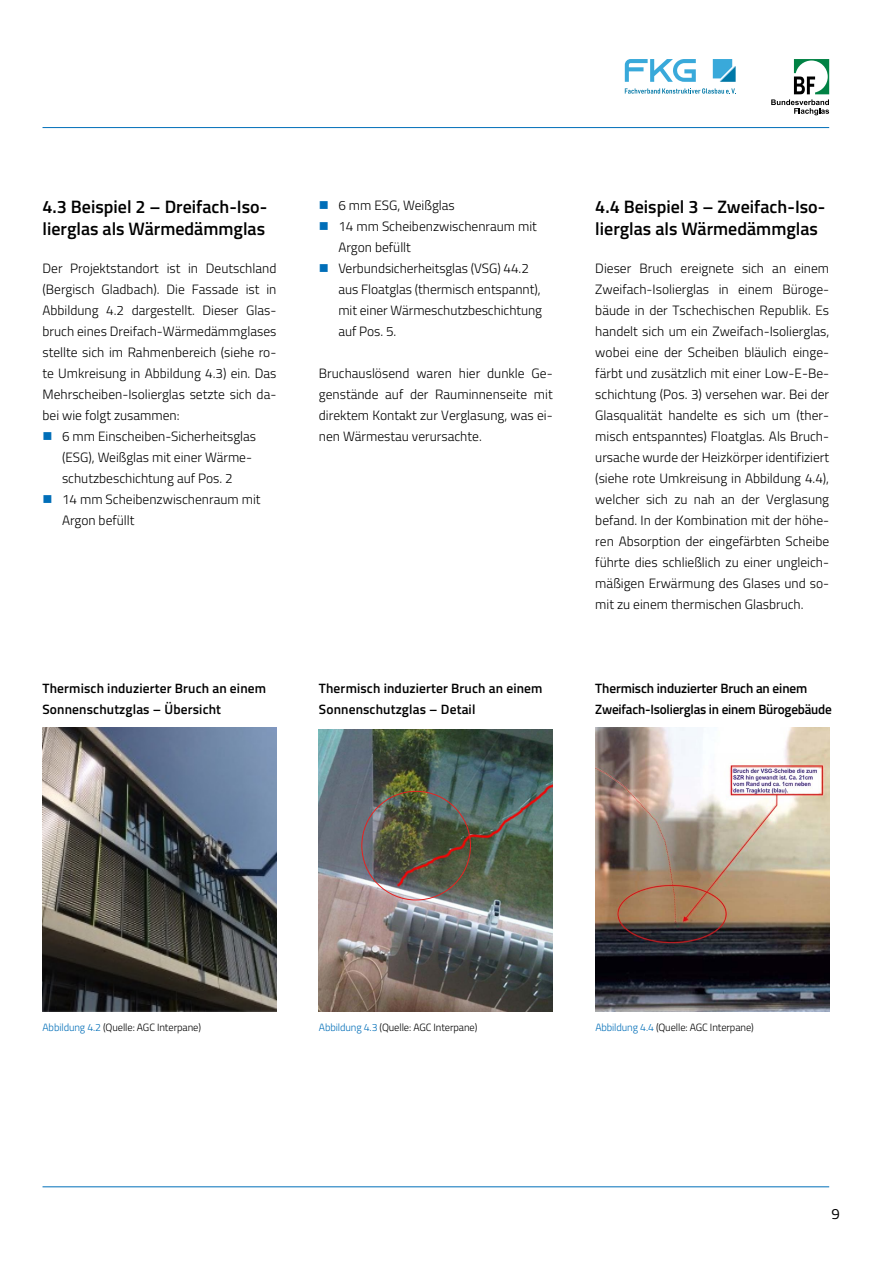
<style>
.page{position:relative;width:893px;height:1263px;background:#fff}
.page>*{position:absolute;margin:0;border:0;box-sizing:border-box;transform-origin:0 0}
.t1{font:600 18px/21.6px "Titillium";color:#000}
.t2{font:15px "Titillium";color:#000}
.t3{font:300 13.5px/21px "Titillium";color:#000;text-align:justify}
.t4{font:600 13.5px/21px "Titillium";letter-spacing:.01em;color:#000}
.t5{font:600 13.5px/21px "Titillium";letter-spacing:-.015em;color:#000}
.t6{font:300 10.5px "Titillium";letter-spacing:-.01em;color:#000}
.s1{color:#006eb8}
</style>
<div class="page">
<hr style="left:43px;top:127px;width:786px;height:1px;background:#006eb8">
<svg style="left:771px;top:59px;width:58px;height:56px"></svg>
<svg style="left:625px;top:59px;width:71px;height:23px"></svg>
<svg style="left:713px;top:59px;width:23px;height:23px"></svg>
<svg style="left:625px;top:88px;width:111px;height:6px"></svg>
<img style="left:43px;top:727px;width:233px;height:284px">
<img style="left:319px;top:729px;width:234px;height:282px">
<img style="left:595px;top:727px;width:234px;height:284px">
<hr style="left:43px;top:1186px;width:786px;height:1px;background:#006eb8">
<h1 class="t1" style="left:43px;top:195px;width:226px">4.3 Beispiel 2 – Dreifach-Iso&shy;lierglas als Wärmedämmglas</h1>
<p class="t3" style="left:43px;top:257px;width:235px">Der Projektstandort ist in Deutschland (Bergisch Gladbach). Die Fassade ist in Abbildung 4.2 dargestellt. Dieser Glas&shy;bruch eines Dreifach-Wärmedämmglases stellte sich im Rahmenbereich (siehe ro&shy;te Umkreisung in Abbildung 4.3) ein. Das Mehrscheiben-Isolierglas setzte sich da&shy;bei wie folgt zusammen:</p>
<p class="t3" style="left:62px;top:425px;width:200px;text-align:left">6 mm Einscheiben-Sicherheitsglas (ESG), Weißglas mit einer Wärme&shy;schutzbeschichtung auf Pos. 2<br>14 mm Scheibenzwischenraum mit<br>Argon befüllt</p>
<p class="t3" style="left:338px;top:194px;width:205px;text-align:left">6 mm ESG, Weißglas<br>14 mm Scheibenzwischenraum mit<br>Argon befüllt<br>Verbundsicherheitsglas (VSG) 44.2 aus Floatglas (thermisch entspannt), mit einer Wärmeschutzbeschichtung auf Pos. 5.</p>
<p class="t3" style="left:319px;top:362px;width:235px">Bruchauslösend waren hier dunkle Ge&shy;genstände auf der Rauminnenseite mit direktem Kontakt zur Verglasung, was ei&shy;nen Wärmestau verursachte.</p>
<h1 class="t1" style="left:595px;top:195px;width:232px">4.4 Beispiel 3 – Zweifach-Iso&shy;lierglas als Wärmedämmglas</h1>
<p class="t3" style="left:595px;top:257px;width:235px">Dieser Bruch ereignete sich an einem Zweifach-Isolierglas in einem Büroge&shy;bäude in der Tschechischen Republik. Es handelt sich um ein Zweifach-Isolierglas, wobei eine der Scheiben bläulich einge&shy;färbt und zusätzlich mit einer Low-E-Be&shy;schichtung (Pos. 3) versehen war. Bei der Glasqualität handelte es sich um (ther&shy;misch entspanntes) Floatglas. Als Bruch&shy;ursache wurde der Heizkörper identifiziert (siehe rote Umkreisung in Abbildung 4.4), welcher sich zu nah an der Verglasung befand. In der Kombination mit der höhe&shy;ren Absorption der eingefärbten Scheibe führte dies schließlich zu einer ungleich&shy;mäßigen Erwärmung des Glases und so&shy;mit zu einem thermischen Glasbruch.</p>
<p class="t4" style="left:43px;top:677px;width:225px">Thermisch induzierter Bruch an einem<br>Sonnenschutzglas – Übersicht</p>
<p class="t4" style="left:319px;top:677px;width:225px">Thermisch induzierter Bruch an einem<br>Sonnenschutzglas – Detail</p>
<p class="t5" style="left:595px;top:677px;width:238px">Thermisch induzierter Bruch an einem<br>Zweifach-Isolierglas in einem Bürogebäude</p>
<p class="t6" style="left:43px;top:1020px;width:160px"><span class="s1">Abbildung 4.2</span> (Quelle: AGC Interpane)</p>
<p class="t6" style="left:319px;top:1020px;width:160px"><span class="s1">Abbildung 4.3</span> (Quelle: AGC Interpane)</p>
<p class="t6" style="left:595px;top:1020px;width:160px"><span class="s1">Abbildung 4.4</span> (Quelle: AGC Interpane)</p>
<p class="t2" style="left:831px;top:1203px;width:10px">9</p>
</div>
